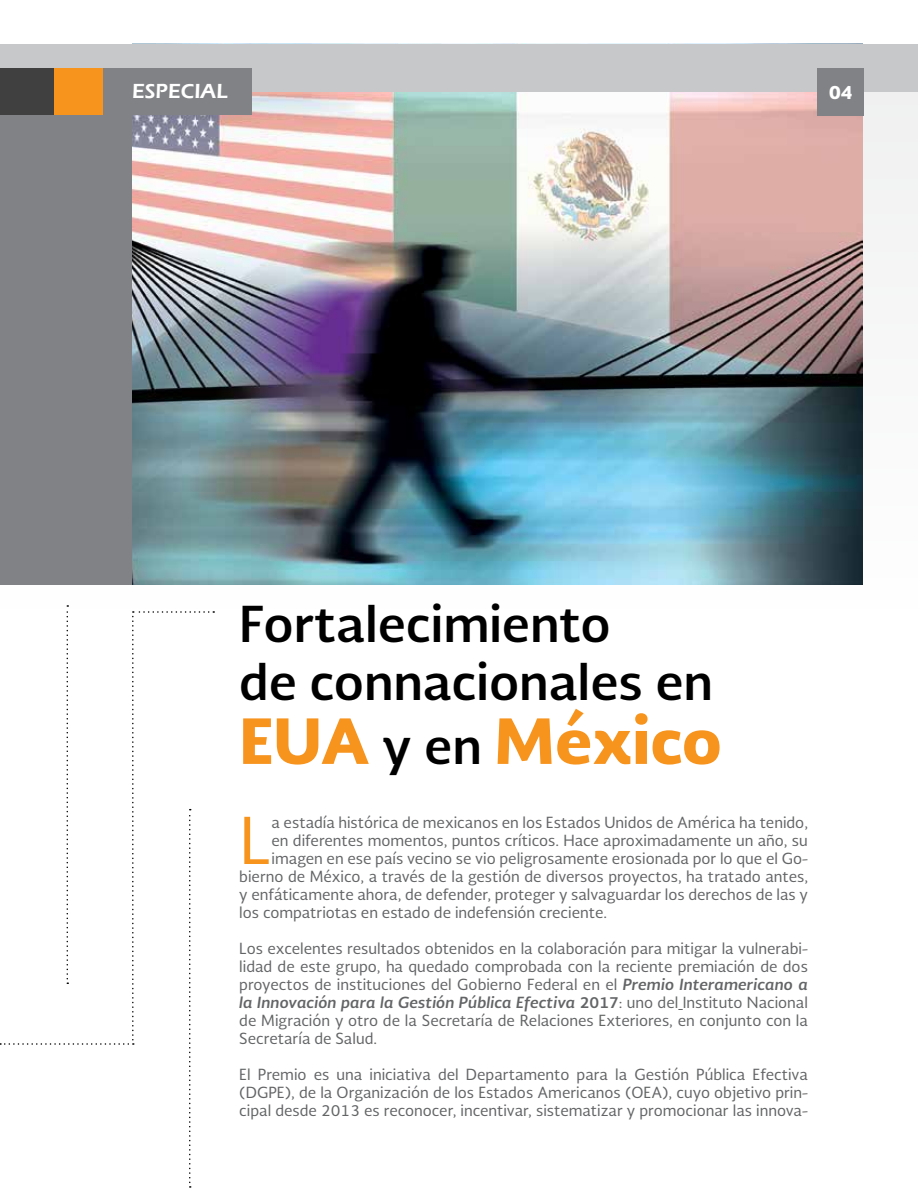
<style>
.page{position:relative;width:918px;height:1188px;background:#fff}
.page>*{position:absolute;margin:0;border:0;box-sizing:border-box;transform-origin:0 0}
.t1{font:63px "Soberana Sans";color:#f7941e}
.t2{font:900 60.6px "Soberana Sans";color:#f7941e}
.t3{font:700 48.3px/57.9px "Soberana Sans";color:#000}
.t4{font:600 21px "Eras ITC";color:#fff}
.t5{font:900 18px "Soberana Sans";color:#fff}
.t6{font:15px/18px "Soberana Sans";color:#636466;text-align:justify}
.s1{font-weight:700;font-size:48.3px;color:#000}
.s2{font-weight:700;font-style:italic}
.s3{font-weight:700}
</style>
<div class="page">
<div style="left:0;top:68px;width:134px;height:517px;background:#808285"></div>
<img style="left:132px;top:92px;width:731px;height:493px">
<div style="left:0;top:44px;width:918px;height:48px;background:#c7c8ca"></div>
<div style="left:0;top:68px;width:252px;height:46px;background:#808285"></div>
<div style="left:4px;top:68px;width:99px;height:46px;background:#f7941e"></div>
<div style="left:0;top:68px;width:54px;height:46px;background:#404040"></div>
<div style="left:818px;top:68px;width:46px;height:48px;background:#808285"></div>
<svg style="left:0;top:605px;width:214px;height:583px"></svg>
<h3 class="t4" style="left:132px;top:79px;width:97px">ESPECIAL</h3>
<p class="t5" style="left:829px;top:80px;width:25px">04</p>
<h3 class="t3" style="left:239px;top:594px;width:475px">Fortalecimiento<br>de connacionales en</h3>
<h2 class="t2" style="left:239px;top:699px;width:484px">EUA <span class="s1">y en</span> México</h2>
<h1 class="t1" style="left:239px;top:799px;width:34px">L</h1>
<p class="t6" style="left:272px;top:813px;width:538px">a estadía histórica de mexicanos en los Estados Unidos de América ha tenido,</p>
<p class="t6" style="left:272px;top:831px;width:538px">en diferentes momentos, puntos críticos. Hace aproximadamente un año, su</p>
<p class="t6" style="left:272px;top:849px;width:538px">imagen en ese país vecino se vio peligrosamente erosionada por lo que el Go-</p>
<p class="t6" style="left:239px;top:867px;width:570px">bierno de México, a través de la gestión de diversos proyectos, ha tratado antes,</p>
<p class="t6" style="left:239px;top:885px;width:570px">y enfáticamente ahora, de defender, proteger y salvaguardar los derechos de las y</p>
<p class="t6" style="left:239px;top:903px;width:369px">los compatriotas en estado de indefensión creciente.</p>
<p class="t6" style="left:239px;top:939px;width:570px">Los excelentes resultados obtenidos en la colaboración para mitigar la vulnerabi&shy;lidad de este grupo, ha quedado comprobada con la reciente premiación de dos proyectos de instituciones del Gobierno Federal en el <span class="s2">Premio Interamericano a la Innovación para la Gestión Pública Efectiva</span> <span class="s3">2017</span>: uno del Instituto Nacional de Migración y otro de la Secretaría de Relaciones Exteriores, en conjunto con la Secretaría de Salud.</p>
<p class="t6" style="left:239px;top:1065px;width:570px">El Premio es una iniciativa del Departamento para la Gestión Pública Efectiva (DGPE), de la Organización de los Estados Americanos (OEA), cuyo objetivo prin&shy;cipal desde 2013 es reconocer, incentivar, sistematizar y promocionar las innova-</p>
</div>
